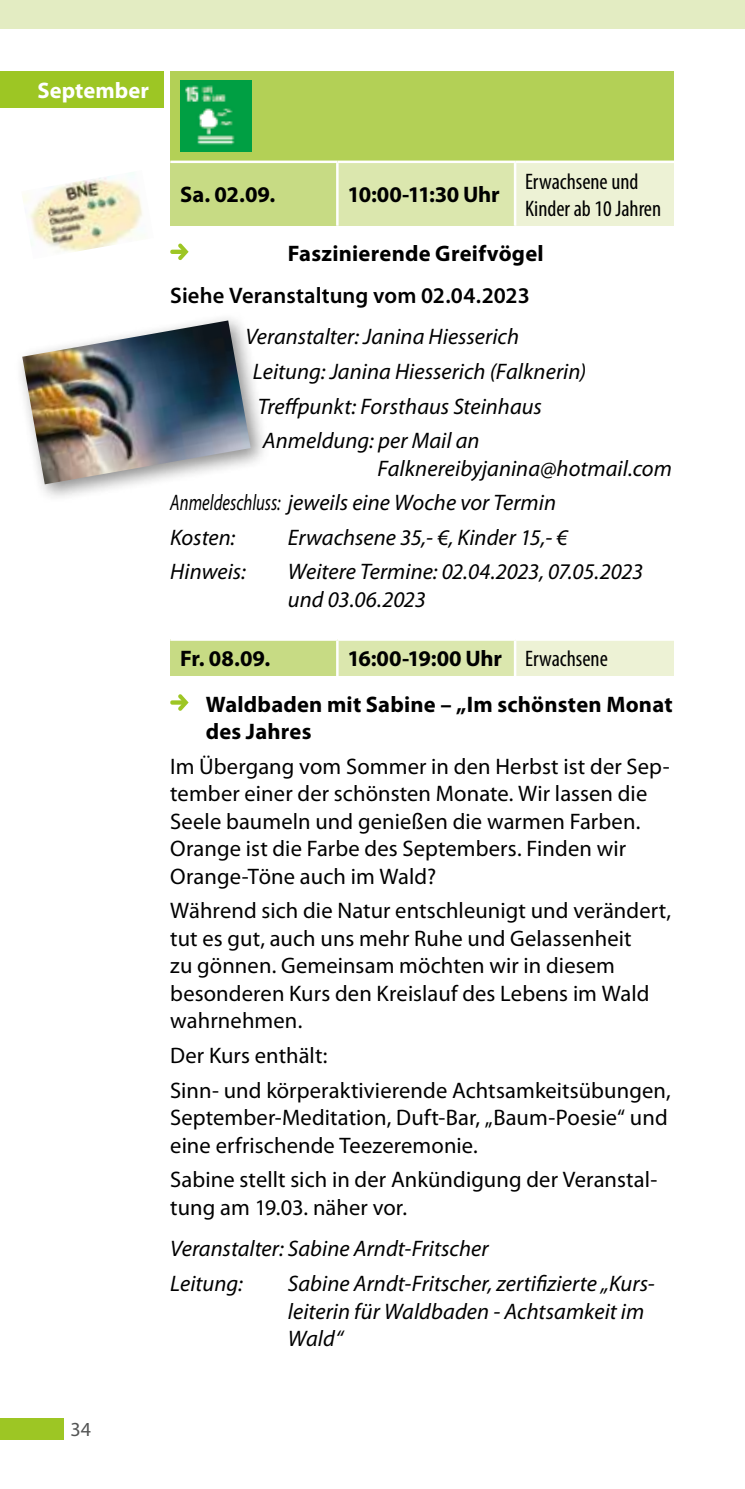
<style>
.page{position:relative;width:745px;height:1489px;background:#fff}
.page>*{position:absolute;margin:0;border:0;box-sizing:border-box;transform-origin:0 0}
.t1{font:22.5px/27.5px "Myriad Pro";letter-spacing:.005em;color:#000}
.t2{font:italic 22.5px/34.5px "Myriad Pro";color:#000}
.t3{font:700 22.5px/45.2px "Myriad Pro";letter-spacing:.01em;color:#000}
.t4{font:600 22.5px "Myriad Pro";letter-spacing:.005em;color:#000}
.t5{font:condensed 22.5px/27px "Myriad Pro";color:#000}
.t6{font:700 22.5px "Myriad Pro";letter-spacing:-.015em;color:#000}
.t7{font:700 22.5px "Myriad Pro";color:#fff}
.t8{font:20px "Myriad Pro";color:#535454}
.s1{font-weight:400;font-stretch:condensed}
</style>
<div class="page">
<div style="left:0;top:0;width:744px;height:28px;background:#e3ecc2"></div>
<div style="left:0;top:1418px;width:64px;height:21px;background:#9dc624"></div>
<div style="left:170px;top:71px;width:503px;height:91px;background:#b3d056"></div>
<div style="left:170px;top:162px;width:167px;height:64px;background:#c7db84"></div>
<div style="left:337px;top:162px;width:177px;height:64px;background:#dbe7ae"></div>
<div style="left:514px;top:162px;width:159px;height:64px;background:#edf2d5"></div>
<hr style="left:336px;top:163px;width:2px;height:63px;background:#fff">
<hr style="left:513px;top:163px;width:3px;height:63px;background:#fff">
<hr style="left:170px;top:160px;width:167px;height:3px;background:#fff">
<hr style="left:337px;top:160px;width:177px;height:3px;background:#fff">
<hr style="left:514px;top:160px;width:159px;height:3px;background:#fff">
<img style="left:180px;top:81px;width:71px;height:71px">
<svg style="left:170px;top:243px;width:18px;height:17px"></svg>
<div style="left:170px;top:639px;width:167px;height:37px;background:#c7db84"></div>
<div style="left:337px;top:639px;width:177px;height:37px;background:#dbe7ae"></div>
<div style="left:514px;top:639px;width:159px;height:37px;background:#edf2d5"></div>
<hr style="left:336px;top:640px;width:2px;height:36px;background:#fff">
<hr style="left:513px;top:640px;width:3px;height:36px;background:#fff">
<hr style="left:170px;top:638px;width:167px;height:2px;background:#fff">
<hr style="left:337px;top:638px;width:177px;height:2px;background:#fff">
<hr style="left:514px;top:638px;width:159px;height:2px;background:#fff">
<svg style="left:170px;top:694px;width:18px;height:16px"></svg>
<div style="left:0;top:71px;width:163px;height:37px;background:#9dc624"></div>
<div style="left:13px;top:311px;width:257px;height:193px;background:#000;opacity:.45"></div>
<img style="left:22px;top:320px;width:228px;height:164px">
<img style="left:22px;top:172px;width:121px;height:80px">
<p class="t7" style="left:38px;top:75px;width:113px">September</p>
<p class="t5" style="left:524px;top:167px;width:137px">Erwachsene und<br>Kinder ab 10 Jahren</p>
<p class="t3" style="left:288px;top:230px;width:257px">Faszinierende Greifvögel</p>
<p class="t4" style="left:170px;top:281px;width:361px">Siehe Veranstaltung vom 02.04.2023</p>
<p class="t2" style="left:245px;top:319px;width:275px">Veranstalter: Janina Hiesserich</p>
<p class="t2" style="left:253px;top:354px;width:335px">Leitung: Janina Hiesserich (Falknerin)</p>
<p class="t2" style="left:258px;top:388px;width:285px">Treffpunkt: Forsthaus Steinhaus</p>
<p class="t2" style="left:263px;top:423px;width:218px">Anmeldung: per Mail an</p>
<p class="t2" style="left:170px;top:450px;width:503px;text-indent:207px">Falknereibyjanina@hotmail.com<br>Anmeldeschluss: jeweils eine Woche vor Termin<br>Kosten:</p>
<p class="t3" style="left:180px;top:171px;width:96px">Sa. 02.09.</p>
<p class="t6" style="left:347px;top:180px;width:154px">10:00-11:30 Uhr</p>
<p class="t2" style="left:288px;top:519px;width:281px">Erwachsene 35,- €, Kinder 15,- €</p>
<p class="t2" style="left:170px;top:554px;width:77px">Hinweis:</p>
<p class="t2" style="left:288px;top:558px;width:356px;line-height:27.5px">Weitere Termine: 02.04.2023, 07.05.2023 und 03.06.2023</p>
<p class="t3" style="left:206px;top:635px;width:468px;text-indent:141px">16:00-19:00 Uhr <span class="s1">Erwachsene<br></span>Waldbaden mit Sabine – „Im schönsten Monat</p>
<p class="t3" style="left:206px;top:708px;width:107px">des Jahres</p>
<p class="t1" style="left:170px;top:752px;width:500px">Im Übergang vom Sommer in den Herbst ist der Sep&shy;tember einer der schönsten Monate. Wir lassen die Seele baumeln und genießen die warmen Farben.<br>Orange ist die Farbe des Septembers. Finden wir Orange-Töne auch im Wald?</p>
<p class="t1" style="left:170px;top:896px;width:502px">Während sich die Natur entschleunigt und verändert, tut es gut, auch uns mehr Ruhe und Gelassenheit<br>zu gönnen. Gemeinsam möchten wir in diesem besonderen Kurs den Kreislauf des Lebens im Wald wahrnehmen.</p>
<p class="t1" style="left:170px;top:1037px;width:501px;line-height:34.5px">Der Kurs enthält:<br>Sinn- und körperaktivierende Achtsamkeitsübungen,</p>
<p class="t1" style="left:170px;top:1103px;width:498px">September-Meditation, Duft-Bar, „Baum-Poesie“ und eine erfrischende Teezeremonie.</p>
<p class="t1" style="left:170px;top:1165px;width:488px">Sabine stellt sich in der Ankündigung der Veranstal&shy;tung am 19.03. näher vor.</p>
<p class="t2" style="left:170px;top:1231px;width:320px">Veranstalter: Sabine Arndt-Fritscher<br>Leitung:</p>
<p class="t3" style="left:180px;top:635px;width:91px">Fr. 08.09.</p>
<p class="t2" style="left:288px;top:1269px;width:368px;line-height:27.5px">Sabine Arndt-Fritscher, zertifizierte „Kurs&shy;leiterin für Waldbaden - Achtsamkeit im<br>Wald“</p>
<p class="t8" style="left:70px;top:1416px;width:22px">34</p>
</div>
